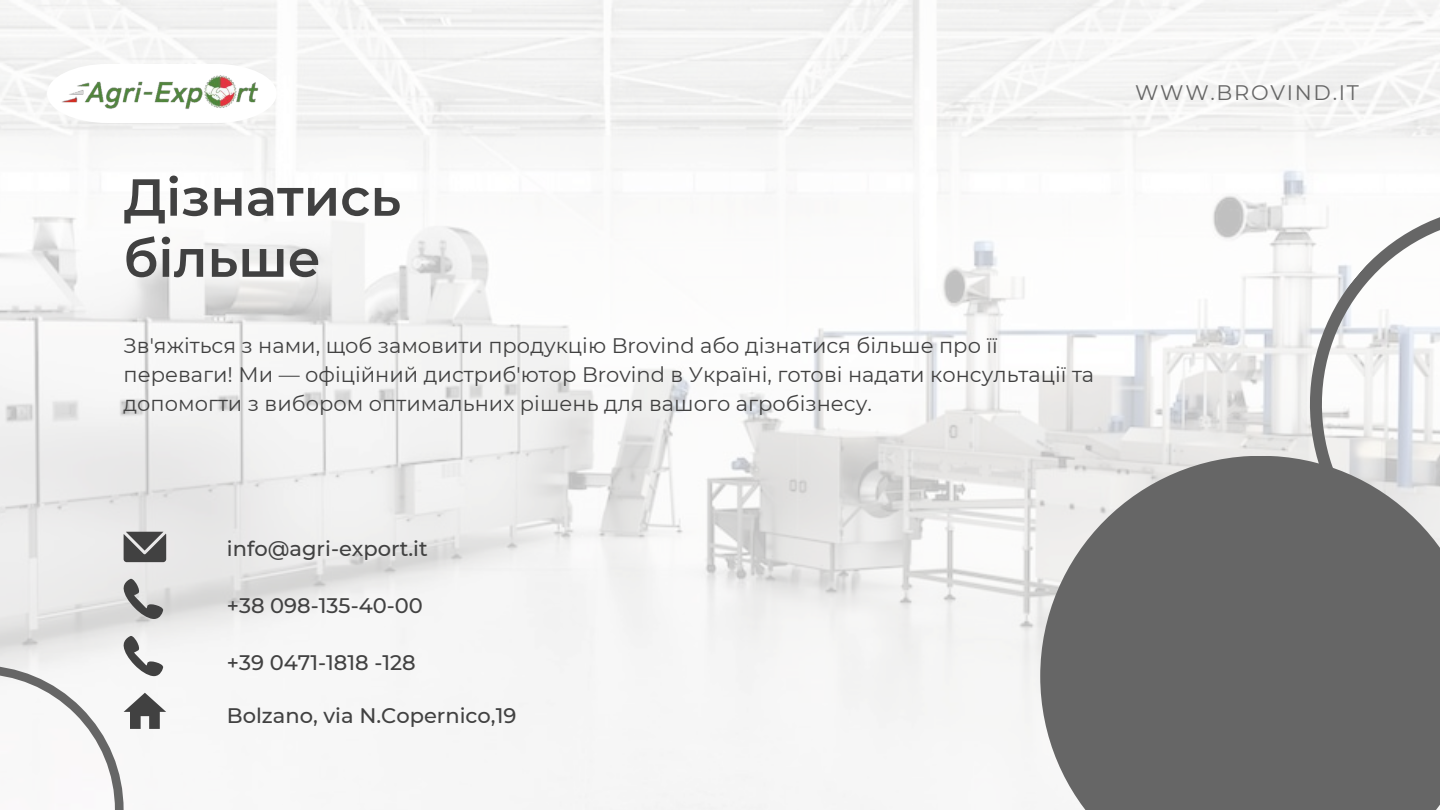
<style>
.page{position:relative;width:1440px;height:810px;background:#fff}
.page>*{position:absolute;margin:0;border:0;box-sizing:border-box;transform-origin:0 0}
.t1{font:600 52px/61.1px "Montserrat";color:#414141}
.t2{font:21px/29.2px "Montserrat";color:#414141}
.t3{font:500 21px "Montserrat";color:#414141}
.t4{font:21px "Montserrat";letter-spacing:.08em;color:#666}
</style>
<div class="page">
<img style="left:0;top:0;width:1440px;height:810px">
<svg style="left:1040px;top:456px;width:400px;height:354px;fill:#666"></svg>
<svg style="left:0;top:665px;width:124px;height:145px"></svg>
<svg style="left:124px;top:532px;width:42px;height:30px"></svg>
<svg style="left:124px;top:579px;width:39px;height:40px"></svg>
<svg style="left:124px;top:693px;width:42px;height:36px"></svg>
<svg style="left:47px;top:64px;width:230px;height:59px"></svg>
<img style="left:61px;top:73px;width:202px;height:42px">
<svg style="left:124px;top:636px;width:39px;height:40px"></svg>
<svg style="left:1306px;top:201px;width:134px;height:407px"></svg>
<p class="t1" style="left:124px;top:167px;width:279px">Дізнатись більше</p>
<p class="t2" style="left:124px;top:331px;width:972px">Зв'яжіться з нами, щоб замовити продукцію Brovind або дізнатися більше про її переваги! Ми — офіційний дистриб'ютор Brovind в Україні, готові надати консультації та допомогти з вибором оптимальних рішень для вашого агробізнесу.</p>
<p class="t4" style="left:1135px;top:80px;width:225px">WWW.BROVIND.IT</p>
<p class="t3" style="left:227px;top:536px;width:202px">info@agri-export.it</p>
<h2 class="t3" style="left:227px;top:593px;width:197px">+38 098-135-40-00</h2>
<h3 class="t3" style="left:227px;top:650px;width:190px">+39 0471-1818 -128</h3>
<h1 class="t3" style="left:227px;top:703px;width:291px">Bolzano, via N.Copernico,19</h1>
</div>
